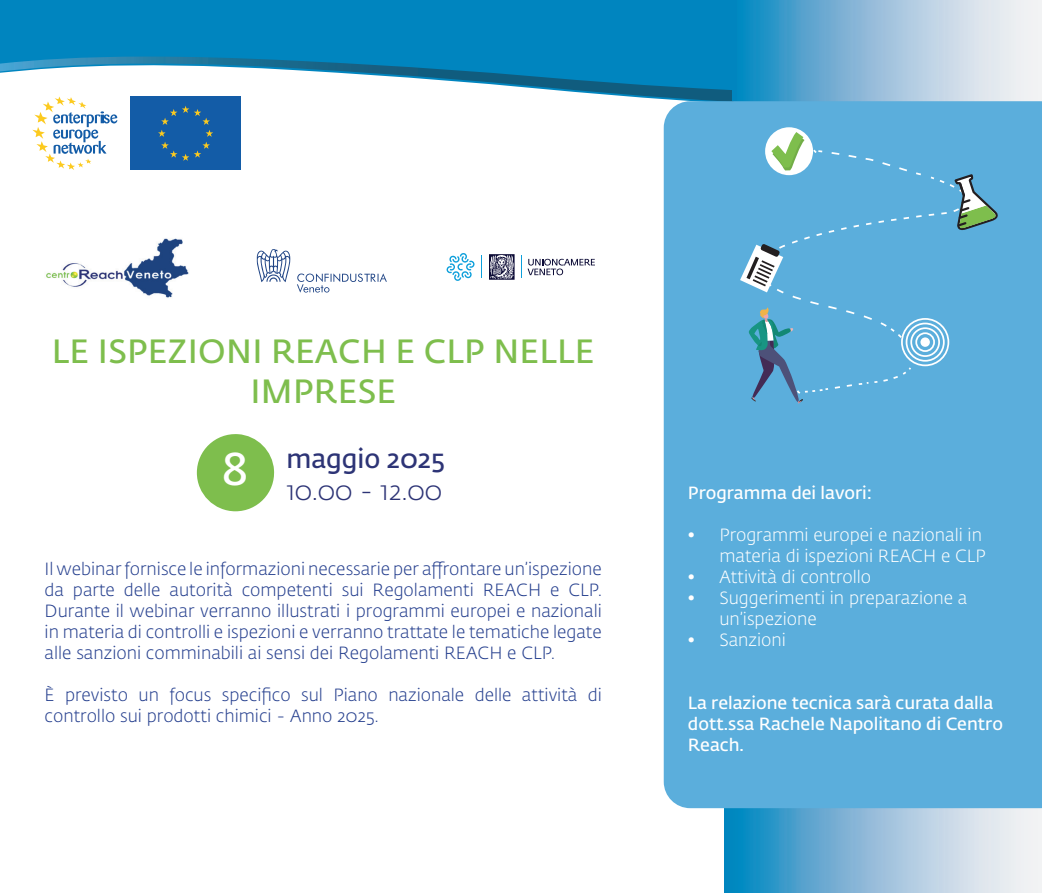
<style>
.page{position:relative;width:1042px;height:893px;background:#fff}
.page>*{position:absolute;margin:0;border:0;box-sizing:border-box;transform-origin:0 0}
.t1{font:600 45.5px "Fedra Sans Std";color:#fff}
.t2{font:600 33.25px/39.9px "Fedra Sans Std";letter-spacing:.01em;color:#7ebe4d;text-align:center}
.t3{font:300 26.25px "Fedra Sans Std";color:#2d3476}
.t4{font:600 26.25px "Fedra Sans Std";color:#2d3476}
.t5{font:300 17.5px/21px "Fedra Sans Std";color:#253f8e;text-align:justify}
.t6{font:300 17.5px/21px "Fedra Sans Std";color:#fff;text-align:right}
.t7{font:600 17.5px/21px "Fedra Sans Std";color:#fff}
</style>
<div class="page">
<svg style="left:725px;top:0;width:317px;height:893px;background:#92c0dc"></svg>
<div style="left:0;top:0;width:734px;height:201px;background:#0085bf"></div>
<div style="left:0;top:102px;width:664px;height:101px;background:#fff"></div>
<img style="left:0;top:57px;width:732px;height:45px">
<svg style="left:257px;top:249px;width:130px;height:44px"></svg>
<img style="left:46px;top:238px;width:143px;height:60px">
<svg style="left:32px;top:97px;width:85px;height:73px;background:#e0e7e7"></svg>
<div style="left:130px;top:97px;width:111px;height:73px;background:#135ca7"></div>
<svg style="left:158px;top:106px;width:55px;height:55px"></svg>
<div style="left:664px;top:101px;width:378px;height:707px;background:#5baedc"></div>
<hr style="left:732px;top:0;width:4px;height:101px;background:#0085bf">
<svg style="left:740px;top:122px;width:263px;height:282px;background:#62afd7"></svg>
<svg style="left:197px;top:434px;width:78px;height:77px"></svg>
<svg style="left:446px;top:253px;width:28px;height:28px"></svg>
<svg style="left:481px;top:256px;width:1px;height:22px"></svg>
<svg style="left:521px;top:256px;width:74px;height:22px"></svg>
<svg style="left:489px;top:254px;width:25px;height:26px"></svg>
<p class="t2" style="left:52px;top:332px;width:544px">LE ISPEZIONI REACH E CLP NELLE<br>IMPRESE</p>
<p class="t1" style="left:222px;top:441px;width:28px">8</p>
<p class="t4" style="left:286px;top:443px;width:160px">maggio 2025</p>
<p class="t3" style="left:286px;top:475px;width:157px">10.00 - 12.00</p>
<p class="t5" style="left:45px;top:559px;width:559px">Il webinar fornisce le informazioni necessarie per affrontare un’ispezione da parte delle autorità competenti sui Regolamenti REACH e CLP.<br>Durante il webinar verranno illustrati i programmi europei e nazionali in materia di controlli e ispezioni e verranno trattate le tematiche legate alle sanzioni comminabili ai sensi dei Regolamenti REACH e CLP.</p>
<p class="t5" style="left:45px;top:685px;width:559px">È previsto un focus specifico sul Piano nazionale delle attività di controllo sui prodotti chimici - Anno 2025.</p>
<p class="t7" style="left:688px;top:482px;width:186px">Programma dei lavori:</p>
<p class="t6" style="left:688px;top:524px;width:299px">• Programmi europei e nazionali in materia di ispezioni REACH e CLP</p>
<p class="t6" style="left:688px;top:566px;width:185px">• Attività di controllo</p>
<p class="t6" style="left:719px;top:587px;width:249px;text-align:left;text-indent:-32px">• Suggerimenti in preparazione a un’ispezione</p>
<p class="t6" style="left:688px;top:629px;width:99px">• Sanzioni</p>
<p class="t7" style="left:688px;top:692px;width:317px">La relazione tecnica sarà curata dalla dott.ssa Rachele Napolitano di Centro<br>Reach.</p>
</div>
